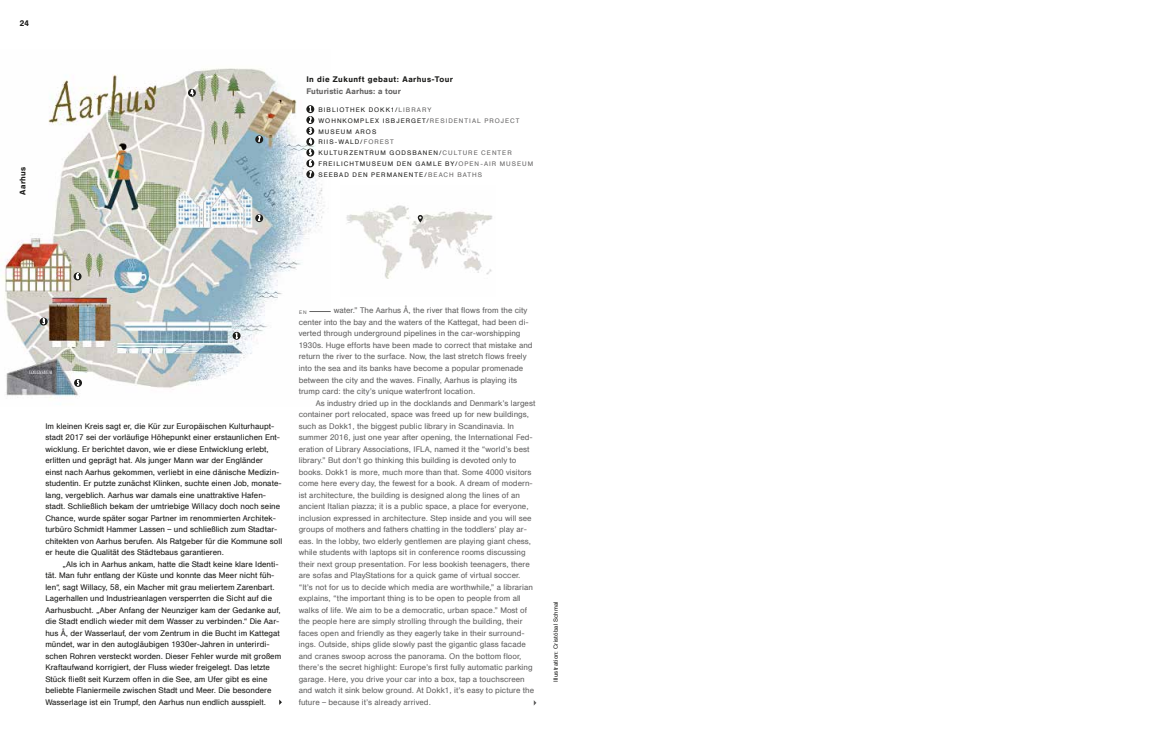
<style>
.page{position:relative;width:1163px;height:738px;background:#fff}
.page>*{position:absolute;margin:0;border:0;box-sizing:border-box;transform-origin:0 0}
.t1{font:8px/11.5px "Helvetica DLHCGH";letter-spacing:.01em;color:#646363}
.t2{font:8px/11.5px "Helvetica DLHCGH";letter-spacing:.01em;color:#1d1d1b}
.t3{font:500 8px "Helvetica DLHCGH";letter-spacing:.08em;color:#1d1d1b}
.t4{font:500 8px "Helvetica DLHCGH";letter-spacing:.04em;color:#646363}
.t5{font:6.5px/10.8px "Helvetica DLHCGH";letter-spacing:.17em;color:#1d1d1b}
.t6{font:6px "Helvetica DLHCGH";letter-spacing:.03em;color:#1d1d1b}
.t7{font:5px "Helvetica DLHCGH";color:#646363}
.s1{font-family:"LH Hans Light";font-size:7.5px;color:#fff}
.s2{color:#646363}
</style>
<div class="page">
<img style="left:346px;top:205px;width:147px;height:74px">
<svg style="left:417px;top:215px;width:6px;height:7px"></svg>
<img style="left:0;top:68px;width:325px;height:330px">
<svg style="left:533px;top:700px;width:3px;height:5px"></svg>
<svg style="left:309px;top:311px;width:21px;height:1px"></svg>
<svg style="left:306px;top:105px;width:8px;height:8px"></svg>
<svg style="left:306px;top:116px;width:8px;height:8px"></svg>
<svg style="left:306px;top:127px;width:8px;height:8px"></svg>
<svg style="left:306px;top:138px;width:8px;height:8px"></svg>
<svg style="left:306px;top:148px;width:8px;height:8px"></svg>
<svg style="left:306px;top:159px;width:8px;height:8px"></svg>
<svg style="left:306px;top:170px;width:8px;height:8px"></svg>
<svg style="left:308px;top:106px;width:4px;height:74px"></svg>
<svg style="left:232px;top:331px;width:8px;height:8px"></svg>
<svg style="left:235px;top:332px;width:3px;height:6px"></svg>
<svg style="left:255px;top:214px;width:8px;height:8px"></svg>
<svg style="left:258px;top:215px;width:2px;height:6px"></svg>
<svg style="left:40px;top:317px;width:8px;height:8px"></svg>
<svg style="left:42px;top:311px;width:3px;height:13px"></svg>
<svg style="left:74px;top:378px;width:8px;height:8px"></svg>
<svg style="left:77px;top:379px;width:2px;height:15px"></svg>
<svg style="left:74px;top:272px;width:7px;height:8px"></svg>
<svg style="left:76px;top:273px;width:3px;height:6px"></svg>
<svg style="left:188px;top:89px;width:8px;height:8px"></svg>
<svg style="left:190px;top:87px;width:4px;height:8px"></svg>
<svg style="left:255px;top:135px;width:8px;height:8px"></svg>
<svg style="left:258px;top:132px;width:2px;height:13px"></svg>
<p class="t3" style="left:20px;top:18px;width:11px">24</p>
<p class="t3" style="left:18px;top:195px;width:30px;rotate:-90deg">Aarhus</p>
<p class="t3" style="left:306px;top:75px;width:148px">In die Zukunft gebaut: Aarhus-Tour</p>
<p class="t5" style="left:309px;top:104px;width:225px"><span class="s1">1</span> BIBLIOTHEK DOKK1/<span class="s2">LIBRARY<br></span><span class="s1">2</span> WOHNKOMPLEX ISBJERGET/<span class="s2">RESIDENTIAL PROJECT<br></span><span class="s1">3</span> MUSEUM AROS<br><span class="s1">4</span> RIIS-WALD/<span class="s2">FOREST<br></span><span class="s1">5</span> KULTURZENTRUM GODSBANEN/<span class="s2">CULTURE CENTER<br></span><span class="s1">6</span> FREILICHTMUSEUM DEN GAMLE BY/<span class="s2">OPEN-AIR MUSEUM </span><span class="s1">7</span> SEEBAD DEN PERMANENTE/<span class="s2">BEACH BATHS</span></p>
<p class="t4" style="left:306px;top:86px;width:96px">Futuristic Aarhus: a tour</p>
<p class="t2" style="left:45px;top:420px;width:238px">Im kleinen Kreis sagt er, die Kür zur Europäischen Kulturhaupt&shy;stadt 2017 sei der vorläufige Höhepunkt einer erstaunlichen Ent&shy;wicklung. Er berichtet davon, wie er diese Entwicklung erlebt, erlitten und geprägt hat. Als junger Mann war der Engländer<br>einst nach Aarhus gekommen, verliebt in eine dänische Medizin&shy;studentin. Er putzte zunächst Klinken, suchte einen Job, monate&shy;lang, vergeblich. Aarhus war damals eine unattraktive Hafen&shy;stadt. Schließlich bekam der umtriebige Willacy doch noch seine Chance, wurde später sogar Partner im renommierten Architek&shy;turbüro Schmidt Hammer Lassen – und schließlich zum Stadtar&shy;chitekten von Aarhus berufen. Als Ratgeber für die Kommune soll er heute die Qualität des Städtebaus garantieren.</p>
<p class="t2" style="left:45px;top:558px;width:237px;text-indent:17px">„Als ich in Aarhus ankam, hatte die Stadt keine klare Identi&shy;tät. Man fuhr entlang der Küste und konnte das Meer nicht füh&shy;len“, sagt Willacy, 58, ein Macher mit grau meliertem Zarenbart.<br>Lagerhallen und Industrieanlagen versperrten die Sicht auf die Aarhusbucht. „Aber Anfang der Neunziger kam der Gedanke auf, die Stadt endlich wieder mit dem Wasser zu verbinden.“ Die Aar&shy;hus Å, der Wasserlauf, der vom Zentrum in die Bucht im Kattegat mündet, war in den autogläubigen 1930er-Jahren in unterirdi&shy;schen Rohren versteckt worden. Dieser Fehler wurde mit großem Kraftaufwand korrigiert, der Fluss wieder freigelegt. Das letzte Stück fließt seit Kurzem offen in die See, am Ufer gibt es eine beliebte Flaniermeile zwischen Stadt und Meer. Die besondere Wasserlage ist ein Trumpf, den Aarhus nun endlich ausspielt.</p>
<p class="t1" style="left:298px;top:305px;width:235px;text-indent:35px">water.” The Aarhus Å, the river that flows from the city center into the bay and the waters of the Kattegat, had been di&shy;verted through underground pipelines in the car-worshipping 1930s. Huge efforts have been made to correct that mistake and return the river to the surface. Now, the last stretch flows freely into the sea and its banks have become a popular promenade between the city and the waves. Finally, Aarhus is playing its trump card: the city’s unique waterfront location.</p>
<p class="t1" style="left:298px;top:397px;width:238px;text-indent:17px">As industry dried up in the docklands and Denmark’s largest container port relocated, space was freed up for new buildings, such as Dokk1, the biggest public library in Scandinavia. In summer 2016, just one year after opening, the International Fed&shy;eration of Library Associations, IFLA, named it the “world’s best library.” But don’t go thinking this building is devoted only to books. Dokk1 is more, much more than that. Some 4000 visitors come here every day, the fewest for a book. A dream of modern&shy;ist architecture, the building is designed along the lines of an ancient Italian piazza; it is a public space, a place for everyone, inclusion expressed in architecture. Step inside and you will see groups of mothers and fathers chatting in the toddlers’ play ar&shy;eas. In the lobby, two elderly gentlemen are playing giant chess, while students with laptops sit in conference rooms discussing their next group presentation. For less bookish teenagers, there are sofas and PlayStations for a quick game of virtual soccer. “It’s not for us to decide which media are worthwhile,” a librarian explains, “the important thing is to be open to people from all walks of life. We aim to be a democratic, urban space.” Most of the people here are simply strolling through the building, their faces open and friendly as they eagerly take in their surround&shy;ings. Outside, ships glide slowly past the gigantic glass facade and cranes swoop across the panorama. On the bottom floor, there’s the secret highlight: Europe’s first fully automatic parking garage. Here, you drive your car into a box, tap a touchscreen and watch it sink below ground. At Dokk1, it’s easy to picture the future – because it’s already arrived.</p>
<p class="t7" style="left:299px;top:309px;width:9px">EN</p>
<p class="t6" style="left:552px;top:681px;width:82px;rotate:-90deg">Illustration: Cristóbal Schmal</p>
</div>
